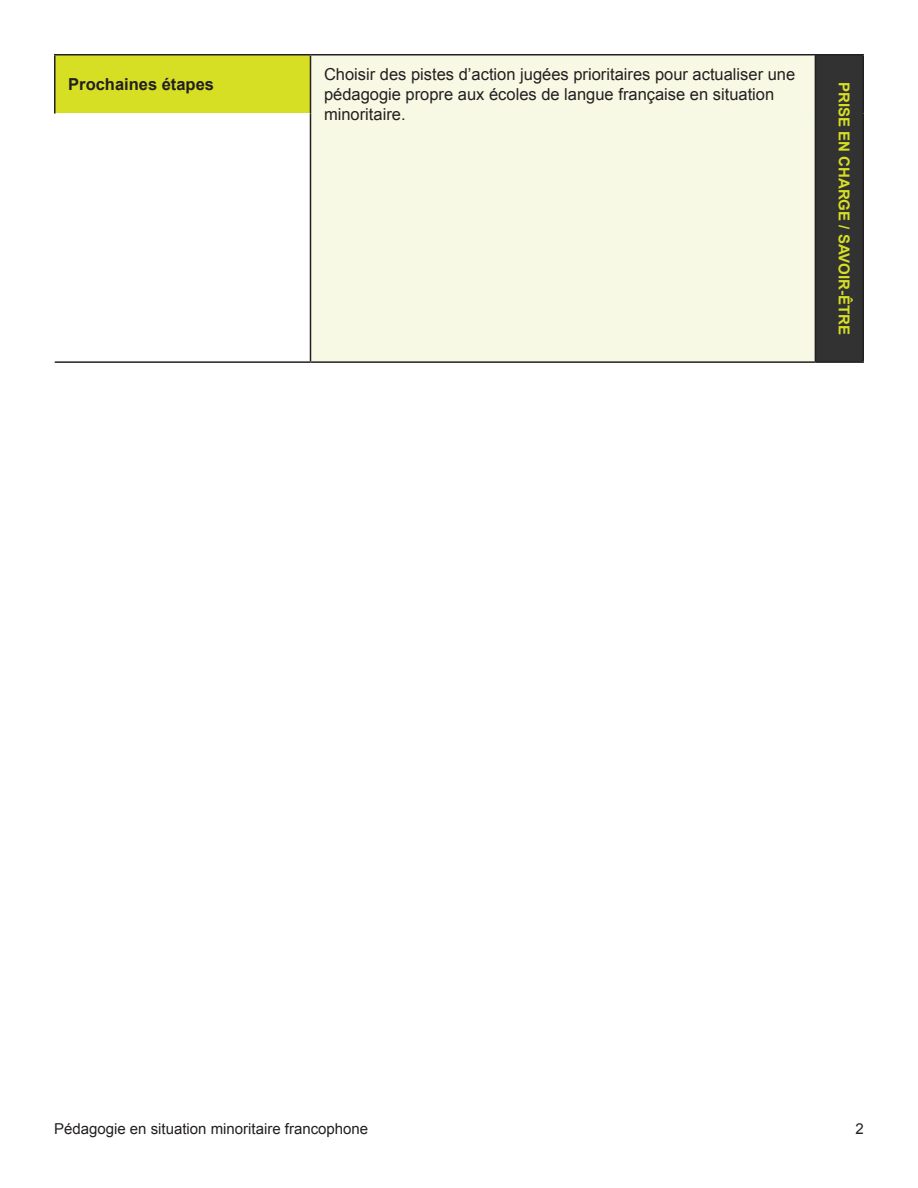
<style>
.page{position:relative;width:918px;height:1188px;background:#fff}
.page>*{position:absolute;margin:0;border:0;box-sizing:border-box;transform-origin:0 0}
.t1{font:16.5px/19.8px "Arial";color:#231f20}
.t2{font:700 16.5px "Arial";color:#231f20}
.Bas_de_page{font:15px "Arial";color:#231f20}
.t3{font:700 15px "Arial";color:#d6df23}
</style>
<div class="page">
<div style="left:55px;top:55px;width:255px;height:59px;background:#d6df23"></div>
<div style="left:310px;top:55px;width:505px;height:307px;background:#f8f9e4"></div>
<div style="left:815px;top:55px;width:48px;height:307px;background:#323232"></div>
<hr style="left:54px;top:54px;width:256px;height:2px;background:#231f20">
<hr style="left:54px;top:56px;width:2px;height:58px;background:#231f20">
<hr style="left:310px;top:54px;width:505px;height:2px;background:#231f20">
<hr style="left:310px;top:56px;width:1px;height:58px;background:#231f20">
<hr style="left:815px;top:54px;width:49px;height:2px;background:#231f20">
<hr style="left:815px;top:56px;width:1px;height:58px;background:#231f20">
<hr style="left:862px;top:56px;width:2px;height:58px;background:#231f20">
<hr style="left:310px;top:114px;width:1px;height:247px;background:#231f20">
<hr style="left:815px;top:114px;width:1px;height:247px;background:#231f20">
<hr style="left:862px;top:114px;width:2px;height:247px;background:#231f20">
<hr style="left:55px;top:361px;width:255px;height:2px;background:#231f20">
<hr style="left:310px;top:361px;width:505px;height:2px;background:#231f20">
<hr style="left:815px;top:361px;width:49px;height:2px;background:#231f20">
<p class="t2" style="left:68px;top:73px;width:147px">Prochaines étapes</p>
<p class="t1" style="left:324px;top:65px;width:473px">Choisir des pistes d’action jugées prioritaires pour actualiser une pédagogie propre aux écoles de langue française en situation minoritaire.</p>
<p class="t3" style="left:854px;top:82px;width:255px;rotate:90deg">PRISE EN CHARGE / SAVOIR-ÊTRE</p>
<p class="Bas_de_page" style="left:54px;top:1119px;width:316px">Pédagogie en situation minoritaire francophone</p>
<p class="Bas_de_page" style="left:856px;top:1119px;width:10px">2</p>
</div>
